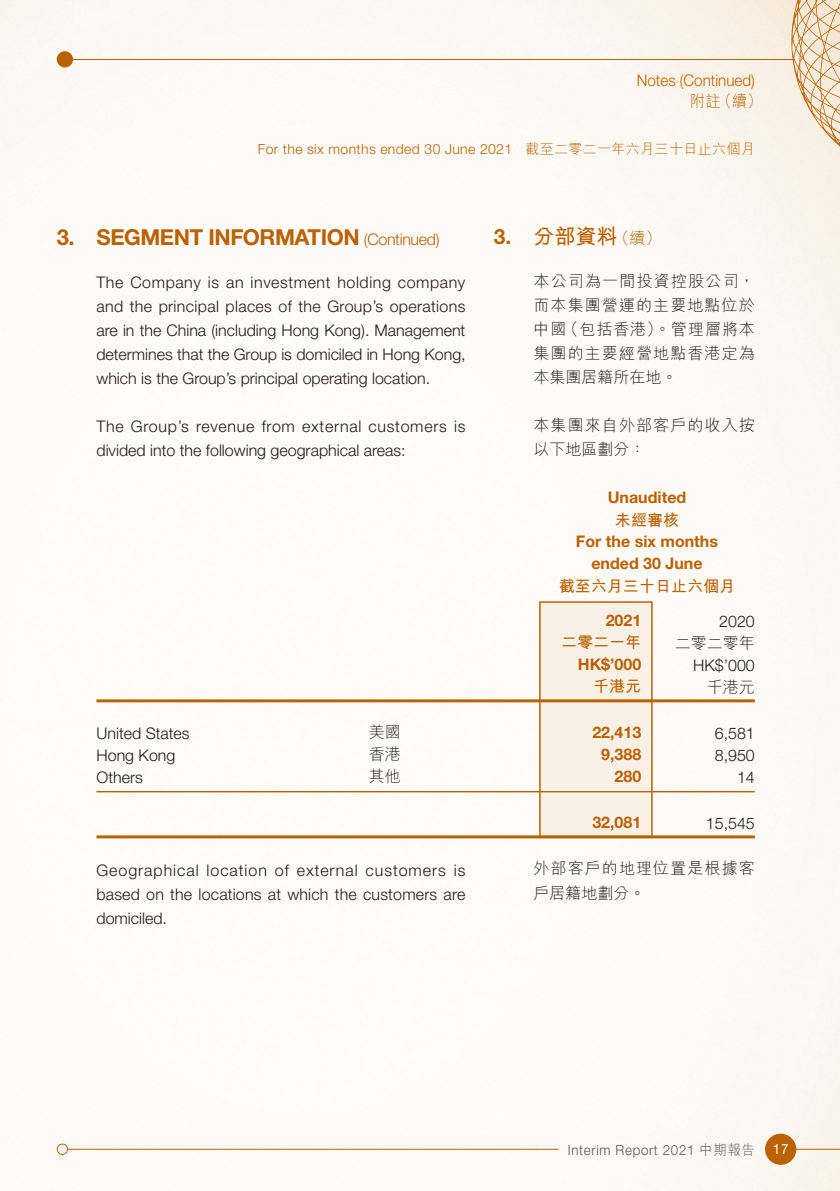
<style>
.page{position:relative;width:840px;height:1191px;background:#fff}
.page>*{position:absolute;margin:0;border:0;box-sizing:border-box;transform-origin:0 0}
.Subhead_1{font:700 22px "Helvetica Neue LT Std";letter-spacing:-.02em;color:#ba6100}
.副標題1{font:700 21px "M Hei HK";color:#ba6100}
.Body_text{font:300 16px/24px "Helvetica Neue LT Std";color:#231916;text-align:justify}
.內文{font:300 16px/24px "M Hei HK";letter-spacing:.07em;color:#231916}
.Table_2_colume{font:700 16px "Helvetica Neue LT Std";color:#ba6100}
.Table_2_colume-2{font:300 16px "Helvetica Neue LT Std";color:#231916}
.Table_2_colume-3{font:700 16px "M Hei HK";color:#ba6100}
.t1{font:300 16px "Helvetica Neue LT Std";color:#ba6100;scale:.95 1}
.Table_2_colume-4{font:300 16px "M Hei HK";color:#231916}
.t2{font:300 16px "M Hei HK";color:#ba6100;scale:.95 1}
.t3{font:300 14px "Helvetica Neue LT Std";letter-spacing:.025em;color:#ba6100}
.t4{font:300 14px "Helvetica Neue LT Std";letter-spacing:.05em;color:#595857;scale:.95 1}
.t5{font:14px "Helvetica Neue LT Std";color:#fff;scale:.95 1}
.s1{font-family:"M Hei HK"}
.s2{font-weight:300;font-size:16px}
.s3{font-family:"Helvetica Neue LT Std"}
</style>
<div class="page">
<img style="left:1px;top:0;width:838px;height:1191px">
<hr style="left:68px;top:1148px;width:490px;height:1px;background:#ba6100">
<svg style="left:56px;top:1142px;width:13px;height:13px"></svg>
<hr style="left:790px;top:1148px;width:49px;height:1px;background:#ba6100">
<div style="left:764px;top:1133px;width:31px;height:31px;background:#ba6100;border-radius:50%"></div>
<div style="left:57px;top:51px;width:16px;height:16px;background:#ba6100;border-radius:50%"></div>
<hr style="left:72px;top:59px;width:721px;height:1px;background:#ba6100">
<svg style="left:789px;top:0;width:50px;height:175px"></svg>
<div style="left:539px;top:601px;width:113px;height:236px;background:#faf1e6;border:2px solid #ba6100"></div>
<hr style="left:96px;top:699px;width:658px;height:3px;background:#ba6100">
<hr style="left:96px;top:791px;width:658px;height:1px;background:#ba6100">
<hr style="left:96px;top:835px;width:658px;height:3px;background:#ba6100">
<p class="t1" style="left:636px;top:70px;width:126px">Notes (Continued)</p>
<p class="t2" style="left:689px;top:93px;width:78px">附註（續）</p>
<p class="t3" style="left:258px;top:141px;width:498px">For the six months ended 30 June 2021 <span class="s1">截至二零二一年六月三十日止六個月</span></p>
<p class="Subhead_1" style="left:57px;top:224px;width:384px">3. SEGMENT INFORMATION <span class="s2">(Continued)</span></p>
<p class="Body_text" style="left:96px;top:270px;width:370px">The Company is an investment holding company and the principal places of the Group’s operations are in the China (including Hong Kong). Management determines that the Group is domiciled in Hong Kong, which is the Group’s principal operating location.</p>
<p class="Body_text" style="left:96px;top:414px;width:370px">The Group’s revenue from external customers is divided into the following geographical areas:</p>
<p class="副標題1" style="left:493px;top:221px;width:169px"><span class="s3">3.</span> 分部資料<span class="s2">（續）</span></p>
<p class="內文" style="left:533px;top:269px;width:223px;text-align:justify">本公司為一間投資控股公司，而本集團營運的主要地點位於中國（包括香港）。管理層將本集團的主要經營地點香港定為本集團居籍所在地。</p>
<p class="內文" style="left:533px;top:413px;width:223px">本集團來自外部客戶的收入按以下地區劃分：</p>
<p class="Table_2_colume" style="left:607px;top:487px;width:80px">Unaudited</p>
<p class="Table_2_colume-3" style="left:614px;top:509px;width:65px">未經審核</p>
<p class="Table_2_colume" style="left:575px;top:531px;width:143px">For the six months</p>
<p class="Table_2_colume" style="left:591px;top:553px;width:113px">ended 30 June</p>
<p class="Table_2_colume-3" style="left:558px;top:575px;width:177px">截至六月三十日止六個月</p>
<p class="Table_2_colume" style="left:605px;top:610px;width:37px">2021</p>
<p class="Table_2_colume-2" style="left:718px;top:611px;width:37px">2020</p>
<p class="Table_2_colume-3" style="left:561px;top:630px;width:81px">二零二一年</p>
<p class="Table_2_colume-4" style="left:674px;top:634px;width:81px">二零二零年</p>
<p class="Table_2_colume" style="left:577px;top:654px;width:65px">HK$’000</p>
<p class="Table_2_colume-2" style="left:692px;top:655px;width:63px">HK$’000</p>
<p class="Table_2_colume-3" style="left:593px;top:674px;width:49px">千港元</p>
<p class="Table_2_colume-4" style="left:706px;top:678px;width:49px">千港元</p>
<p class="Table_2_colume-2" style="left:96px;top:723px;width:95px">United States</p>
<p class="Table_2_colume-4" style="left:369px;top:723px;width:33px">美國</p>
<p class="Table_2_colume" style="left:592px;top:722px;width:50px">22,413</p>
<p class="Table_2_colume-2" style="left:714px;top:723px;width:42px">6,581</p>
<p class="Table_2_colume-2" style="left:96px;top:745px;width:80px">Hong Kong</p>
<p class="Table_2_colume-4" style="left:369px;top:745px;width:33px">香港</p>
<p class="Table_2_colume" style="left:601px;top:744px;width:42px">9,388</p>
<p class="Table_2_colume-2" style="left:714px;top:745px;width:42px">8,950</p>
<p class="Table_2_colume-2" style="left:96px;top:767px;width:48px">Others</p>
<p class="Table_2_colume-4" style="left:369px;top:767px;width:33px">其他</p>
<p class="Table_2_colume" style="left:614px;top:766px;width:28px">280</p>
<p class="Table_2_colume-2" style="left:736px;top:767px;width:19px">14</p>
<p class="Table_2_colume" style="left:592px;top:812px;width:50px">32,081</p>
<p class="Table_2_colume-2" style="left:705px;top:813px;width:50px">15,545</p>
<p class="Body_text" style="left:96px;top:857px;width:370px">Geographical location of external customers is based on the locations at which the customers are domiciled.</p>
<p class="內文" style="left:533px;top:856px;width:223px">外部客戶的地理位置是根據客戶居籍地劃分。</p>
<p class="t4" style="left:567px;top:1141px;width:198px">Interim Report 2021 <span class="s1">中期報告</span></p>
<p class="t5" style="left:772px;top:1140px;width:18px">17</p>
</div>
